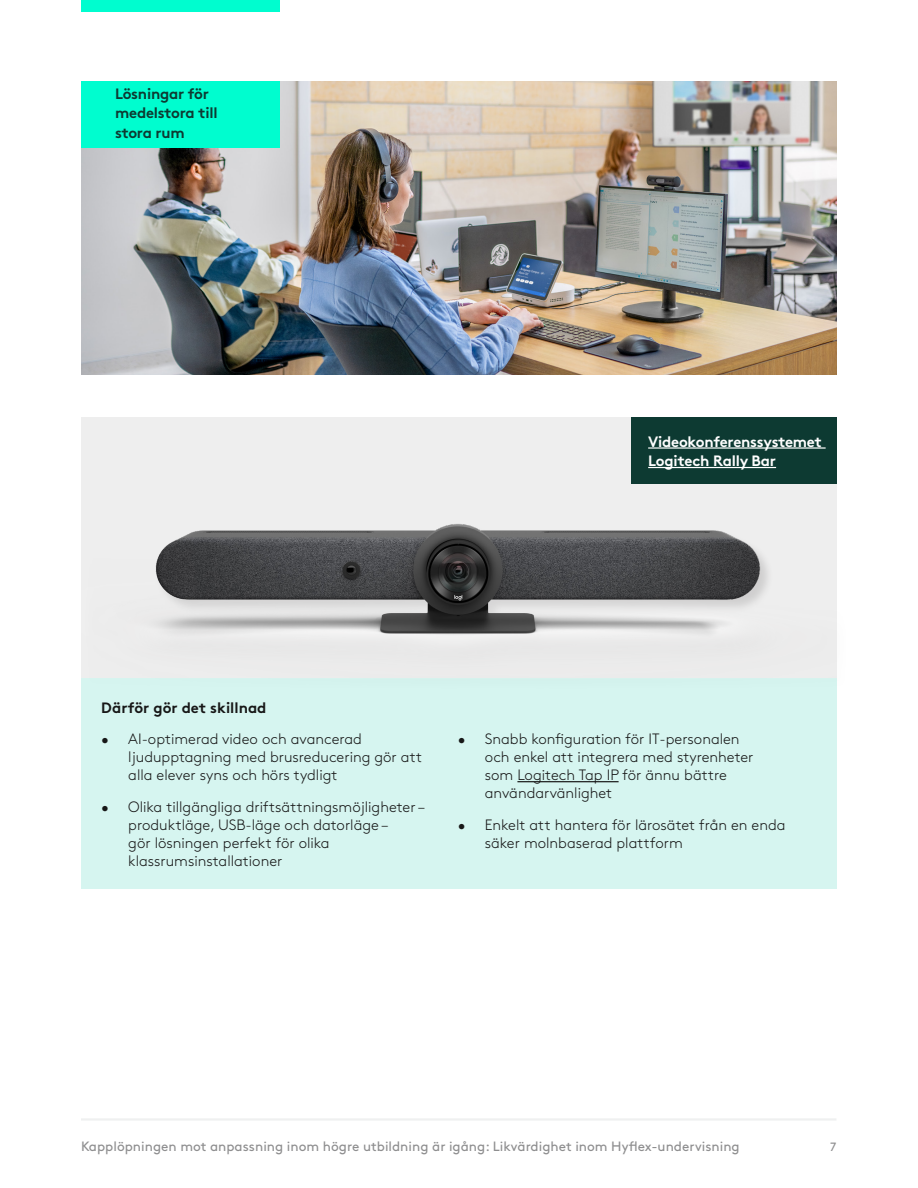
<style>
.page{position:relative;width:918px;height:1188px;background:#fff}
.page>*{position:absolute;margin:0;border:0;box-sizing:border-box;transform-origin:0 0}
.t1{font:300 15px/18px "Brown Pro";color:#171717}
.Body_copy_2{font:700 15px/19.5px "Brown Pro";letter-spacing:-.015em;color:#fff}
.Body_copy_2-2{font:700 15px/19.5px "Brown Pro";letter-spacing:-.015em;color:#0d3a32}
.t2{font:700 15px "Brown Pro";color:#171717}
.t3{font:13.5px "Brown";color:#8e8e8f}
.t4{font:12px "Brown";color:#8e8e8f}
</style>
<div class="page">
<hr style="left:81px;top:1118px;width:755px;height:3px;background:#eff0f0">
<div style="left:81px;top:0;width:199px;height:12px;background:#00fdcf"></div>
<img style="left:81px;top:81px;width:756px;height:293px">
<div style="left:81px;top:81px;width:199px;height:67px;background:#00fdcf"></div>
<div style="left:81px;top:679px;width:756px;height:210px;background:#d6f5f0"></div>
<hr style="left:517px;top:781px;width:102px;height:1px;background:#171717">
<div style="left:82px;top:444px;width:768px;height:248px;background:#231f20;opacity:.15"></div>
<img style="left:81px;top:417px;width:756px;height:262px">
<p class="Body_copy_2-2" style="left:115px;top:82px;width:104px">Lösningar för medelstora till stora rum</p>
<p class="Body_copy_2" style="left:648px;top:430px;width:175px">Videokonferenssystemet<br>Logitech Rally Bar</p>
<p class="t2" style="left:101px;top:695px;width:167px">Därför gör det skillnad</p>
<p class="t1" style="left:128px;top:729px;width:295px;text-indent:-27px">• AI-optimerad video och avancerad ljudupptagning med brusreducering gör att alla elever syns och hörs tydligt</p>
<p class="t1" style="left:128px;top:796px;width:298px;text-indent:-27px">• Olika tillgängliga driftsättningsmöjligheter – produktläge, USB-läge och datorläge –<br>gör lösningen perfekt för olika klassrumsinstallationer</p>
<p class="t1" style="left:485px;top:729px;width:270px;text-indent:-27px">• Snabb konfiguration för IT-personalen och enkel att integrera med styrenheter som Logitech Tap IP för ännu bättre användarvänlighet</p>
<p class="t1" style="left:485px;top:814px;width:302px;text-indent:-27px">• Enkelt att hantera för lärosätet från en enda säker molnbaserad plattform</p>
<p class="t3" style="left:81px;top:1136px;width:660px">Kapplöpningen mot anpassning inom högre utbildning är igång: Likvärdighet inom Hyflex-undervisning</p>
<p class="t4" style="left:830px;top:1137px;width:8px">7</p>
</div>
